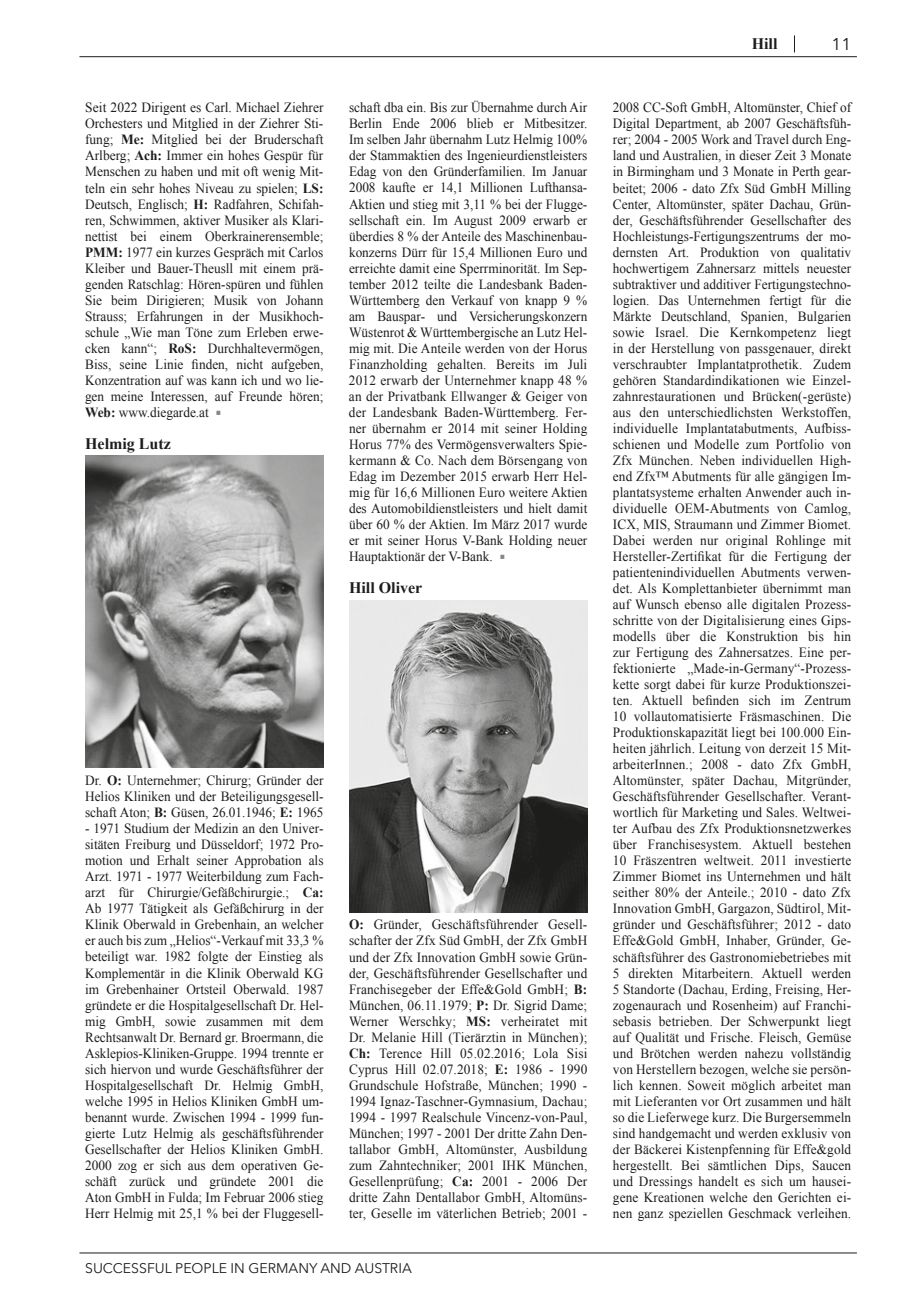
<style>
.page{position:relative;width:908px;height:1304px;background:#fff}
.page>*{position:absolute;margin:0;border:0;box-sizing:border-box;transform-origin:0 0}
.t1{font:17px "Avenir Next";color:#1d1d1b}
.t2{font:700 16px "Times New Roman";color:#1d1d1b}
.t3{font:14px/16px "Times New Roman";color:#1d1d1b;text-align:justify;scale:.95 1}
.t4{font:14px/16px "Times New Roman";color:#1d1d1b;text-align:justify;scale:.96 1}
.t5{font:14px "Avenir Next";color:#1d1d1b}
.s1{font-weight:700}
.s2{color:#878787}
</style>
<div class="page">
<hr style="left:79px;top:56px;width:777px;height:1px;background:#1d1d1b">
<hr style="left:79px;top:1252px;width:777px;height:1px;background:#1d1d1b">
<img style="left:349px;top:600px;width:238px;height:312px">
<img style="left:85px;top:456px;width:238px;height:312px">
<p class="t4" style="left:85px;top:99px;width:250px">Seit 2022 Dirigent es Carl. Michael Ziehrer Orchesters und Mitglied in der Ziehrer Sti&shy;fung; <span class="s1">Me:</span> Mitglied bei der Bruderschaft Arlberg; <span class="s1">Ach:</span> Immer ein hohes Gespür für Menschen zu haben und mit oft wenig Mit&shy;teln ein sehr hohes Niveau zu spielen; <span class="s1">LS:<br></span>Deutsch, Englisch; <span class="s1">H:</span> Radfahren, Schifah&shy;ren, Schwimmen, aktiver Musiker als Klari&shy;nettist bei einem Oberkrainerensemble; <span class="s1">PMM:</span> 1977 ein kurzes Gespräch mit Carlos Kleiber und Bauer-Theusll mit einem prä&shy;genden Ratschlag: Hören-spüren und fühlen Sie beim Dirigieren; Musik von Johann Strauss; Erfahrungen in der Musikhoch&shy;schule „Wie man Töne zum Erleben erwe&shy;cken kann“; <span class="s1">RoS:</span> Durchhaltevermögen, Biss, seine Linie finden, nicht aufgeben, Konzentration auf was kann ich und wo lie&shy;gen meine Interessen, auf Freunde hören; <span class="s1">Web:</span> www.diegarde.at <span class="s2">▪</span></p>
<p class="t2" style="left:85px;top:432px;width:87px">Helmig Lutz</p>
<p class="t3" style="left:349px;top:99px;width:252px">schaft dba ein. Bis zur Übernahme durch Air Berlin Ende 2006 blieb er Mitbesitzer.<br>Im selben Jahr übernahm Lutz Helmig 100% der Stammaktien des Ingenieurdienstleisters Edag von den Gründerfamilien. Im Januar 2008 kaufte er 14,1 Millionen Lufthansa-Aktien und stieg mit 3,11 % bei der Flugge&shy;sellschaft ein. Im August 2009 erwarb er überdies 8 % der Anteile des Maschinenbau&shy;konzerns Dürr für 15,4 Millionen Euro und erreichte damit eine Sperrminorität. Im Sep&shy;tember 2012 teilte die Landesbank Baden-Württemberg den Verkauf von knapp 9 % am Bauspar- und Versicherungskonzern Wüstenrot &amp; Württembergische an Lutz Hel&shy;mig mit. Die Anteile werden von der Horus Finanzholding gehalten. Bereits im Juli 2012 erwarb der Unternehmer knapp 48 % an der Privatbank Ellwanger &amp; Geiger von der Landesbank Baden-Württemberg. Fer&shy;ner übernahm er 2014 mit seiner Holding Horus 77% des Vermögensverwalters Spie&shy;kermann &amp; Co. Nach dem Börsengang von Edag im Dezember 2015 erwarb Herr Hel&shy;mig für 16,6 Millionen Euro weitere Aktien des Automobildienstleisters und hielt damit über 60 % der Aktien. Im März 2017 wurde er mit seiner Horus V-Bank Holding neuer Hauptaktionär der V-Bank. <span class="s2">▪</span></p>
<p class="t2" style="left:349px;top:577px;width:75px">Hill Oliver</p>
<p class="t3" style="left:85px;top:772px;width:252px">Dr. <span class="s1">O:</span> Unternehmer; Chirurg; Gründer der Helios Kliniken und der Beteiligungsgesell&shy;schaft Aton; <span class="s1">B:</span> Güsen, 26.01.1946; <span class="s1">E:</span> 1965</p>
<p class="t3" style="left:85px;top:820px;width:252px">- 1971 Studium der Medizin an den Univer&shy;sitäten Freiburg und Düsseldorf; 1972 Pro&shy;motion und Erhalt seiner Approbation als Arzt. 1971 - 1977 Weiterbildung zum Fach&shy;arzt für Chirurgie/Gefäßchirurgie.; <span class="s1">Ca:<br></span>Ab 1977 Tätigkeit als Gefäßchirurg in der Klinik Oberwald in Grebenhain, an welcher er auch bis zum „Helios“-Verkauf mit 33,3 % beteiligt war. 1982 folgte der Einstieg als Komplementär in die Klinik Oberwald KG im Grebenhainer Ortsteil Oberwald. 1987 gründete er die Hospitalgesellschaft Dr. Hel&shy;mig GmbH, sowie zusammen mit dem Rechtsanwalt Dr. Bernard gr. Broermann, die Asklepios-Kliniken-Gruppe. 1994 trennte er sich hiervon und wurde Geschäftsführer der Hospitalgesellschaft Dr. Helmig GmbH, welche 1995 in Helios Kliniken GmbH um&shy;benannt wurde. Zwischen 1994 - 1999 fun&shy;gierte Lutz Helmig als geschäftsführender Gesellschafter der Helios Kliniken GmbH.<br>2000 zog er sich aus dem operativen Ge&shy;schäft zurück und gründete 2001 die Aton GmbH in Fulda; Im Februar 2006 stieg Herr Helmig mit 25,1 % bei der Fluggesell-</p>
<p class="t3" style="left:349px;top:917px;width:252px"><span class="s1">O:</span> Gründer, Geschäftsführender Gesell&shy;schafter der Zfx Süd GmbH, der Zfx GmbH und der Zfx Innovation GmbH sowie Grün&shy;der, Geschäftsführender Gesellschafter und Franchisegeber der Effe&amp;Gold GmbH; <span class="s1">B:<br></span>München, 06.11.1979; <span class="s1">P:</span> Dr. Sigrid Dame; Werner Werschky; <span class="s1">MS:</span> verheiratet mit Dr. Melanie Hill (Tierärztin in München); <span class="s1">Ch:</span> Terence Hill 05.02.2016; Lola Sisi Cyprus Hill 02.07.2018; <span class="s1">E:</span> 1986 - 1990<br>Grundschule Hofstraße, München; 1990 - 1994 Ignaz-Taschner-Gymnasium, Dachau; 1994 - 1997 Realschule Vincenz-von-Paul, München; 1997 - 2001 Der dritte Zahn Den&shy;tallabor GmbH, Altomünster, Ausbildung zum Zahntechniker; 2001 IHK München, Gesellenprüfung; <span class="s1">Ca:</span> 2001 - 2006 Der dritte Zahn Dentallabor GmbH, Altomüns&shy;ter, Geselle im väterlichen Betrieb; 2001 -</p>
<p class="t5" style="left:85px;top:1256px;width:328px">SUCCESSFUL PEOPLE IN GERMANY AND AUSTRIA</p>
<p class="t2" style="left:751px;top:33px;width:27px">Hill</p>
<p class="t1" style="left:831px;top:30px;width:21px">11</p>
<p class="t3" style="left:612px;top:99px;width:252px">2008 CC-Soft GmbH, Altomünster, Chief of Digital Department, ab 2007 Geschäftsfüh&shy;rer; 2004 - 2005 Work and Travel durch Eng&shy;land und Australien, in dieser Zeit 3 Monate in Birmingham und 3 Monate in Perth gear&shy;beitet; 2006 - dato Zfx Süd GmbH Milling Center, Altomünster, später Dachau, Grün&shy;der, Geschäftsführender Gesellschafter des Hochleistungs-Fertigungszentrums der mo&shy;dernsten Art. Produktion von qualitativ hochwertigem Zahnersarz mittels neuester subtraktiver und additiver Fertigungstechno&shy;logien. Das Unternehmen fertigt für die Märkte Deutschland, Spanien, Bulgarien sowie Israel. Die Kernkompetenz liegt in der Herstellung von passgenauer, direkt verschraubter Implantatprothetik. Zudem gehören Standardindikationen wie Einzel&shy;zahnrestaurationen und Brücken(-gerüste) aus den unterschiedlichsten Werkstoffen, individuelle Implantatabutments, Aufbiss&shy;schienen und Modelle zum Portfolio von Zfx München. Neben individuellen High&shy;end Zfx™ Abutments für alle gängigen Im&shy;plantatsysteme erhalten Anwender auch in&shy;dividuelle OEM-Abutments von Camlog, ICX, MIS, Straumann und Zimmer Biomet.<br>Dabei werden nur original Rohlinge mit Hersteller-Zertifikat für die Fertigung der patientenindividuellen Abutments verwen&shy;det. Als Komplettanbieter übernimmt man auf Wunsch ebenso alle digitalen Prozess&shy;schritte von der Digitalisierung eines Gips&shy;modells über die Konstruktion bis hin zur Fertigung des Zahnersatzes. Eine per&shy;fektionierte „Made‑in-Germany“-Prozess&shy;kette sorgt dabei für kurze Produktionszei&shy;ten. Aktuell befinden sich im Zentrum 10 vollautomatisierte Fräsmaschinen. Die Produktionskapazität liegt bei 100.000 Ein&shy;heiten jährlich. Leitung von derzeit 15 Mit&shy;arbeiterInnen.; 2008 - dato Zfx GmbH, Altomünster, später Dachau, Mitgründer, Geschäftsführender Gesellschafter. Verant&shy;wortlich für Marketing und Sales. Weltwei&shy;ter Aufbau des Zfx Produktionsnetzwerkes über Franchisesystem. Aktuell bestehen 10 Fräszentren weltweit. 2011 investierte Zimmer Biomet ins Unternehmen und hält seither 80% der Anteile.; 2010 - dato Zfx Innovation GmbH, Gargazon, Südtirol, Mit&shy;gründer und Geschäftsführer; 2012 - dato Effe&amp;Gold GmbH, Inhaber, Gründer, Ge&shy;schäftsführer des Gastronomiebetriebes mit 5 direkten Mitarbeitern. Aktuell werden 5 Standorte (Dachau, Erding, Freising, Her&shy;zogenaurach und Rosenheim) auf Franchi&shy;sebasis betrieben. Der Schwerpunkt liegt auf Qualität und Frische. Fleisch, Gemüse und Brötchen werden nahezu vollständig von Herstellern bezogen, welche sie persön&shy;lich kennen. Soweit möglich arbeitet man mit Lieferanten vor Ort zusammen und hält so die Lieferwege kurz. Die Burgersemmeln sind handgemacht und werden exklusiv von der Bäckerei Kistenpfenning für Effe&amp;gold hergestellt. Bei sämtlichen Dips, Saucen und Dressings handelt es sich um hausei&shy;gene Kreationen welche den Gerichten ei&shy;nen ganz speziellen Geschmack verleihen.</p>
</div>
